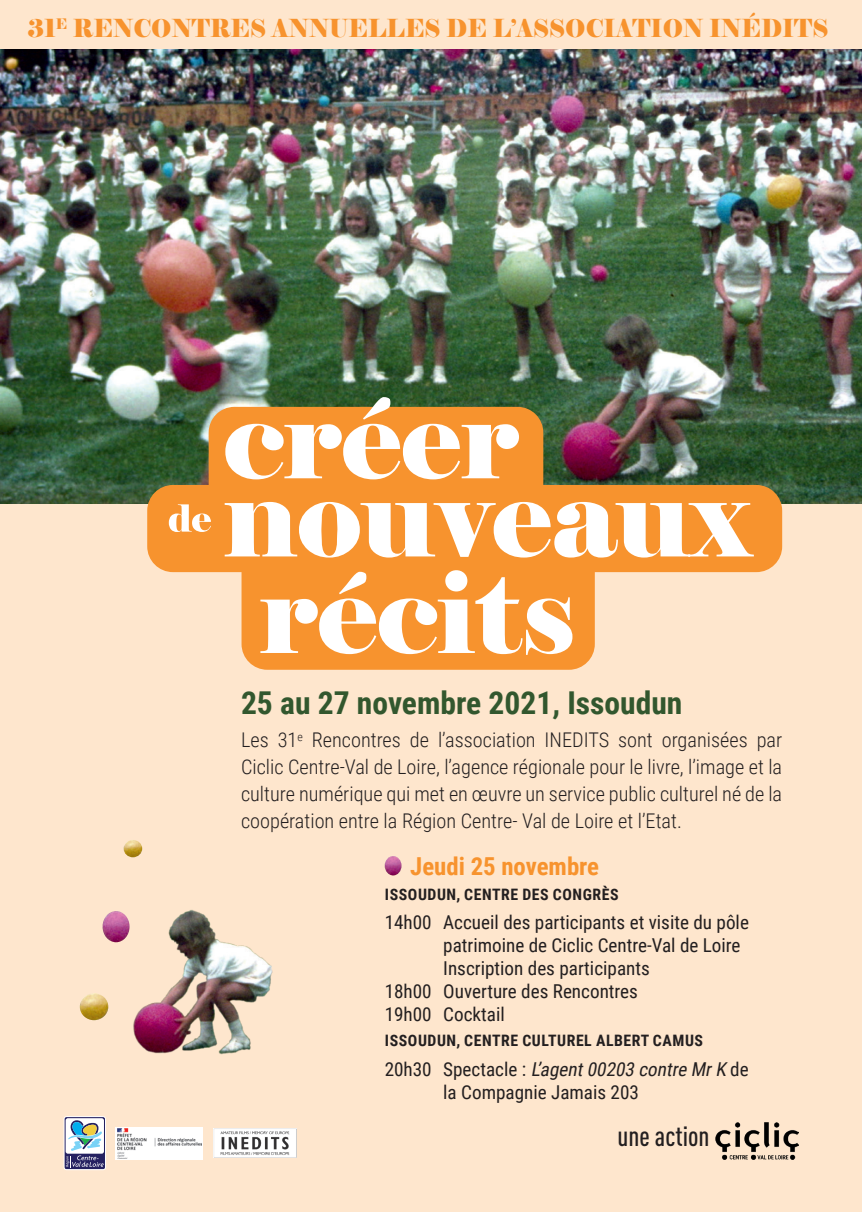
<style>
.page{position:relative;width:862px;height:1212px;background:#fff}
.page>*{position:absolute;margin:0;border:0;box-sizing:border-box;transform-origin:0 0}
.t1{font:700 31.5px "Roboto Condensed";color:#32572e}
.t2{font:500 27.68px "DIN Cond";color:#231f20}
.t3{font:24.75px "Elephant";color:#f7932e;scale:.91 1}
.t4{font:700 24.75px "Roboto Condensed";color:#f7932e}
.t5{font:300 20.25px/27px "Roboto Condensed";color:#231f20;text-align:justify}
.t6{font:19.12px/22.9px "Roboto Condensed";color:#231f20}
.t7{font:italic 19.12px "Roboto Condensed";color:#231f20}
.t8{font:700 15.75px "Roboto Condensed";letter-spacing:.035em;color:#231f20}
.s1{font-style:normal}
</style>
<div class="page">
<div style="left:0;top:0;width:861px;height:1212px;background:#fee6cd"></div>
<img style="left:0;top:49px;width:861px;height:454px">
<img style="left:102px;top:911px;width:22px;height:31px">
<img style="left:124px;top:840px;width:18px;height:17px;border-radius:9px">
<img style="left:80px;top:993px;width:28px;height:27px">
<img style="left:124px;top:909px;width:149px;height:146px">
<div style="left:147px;top:485px;width:634px;height:87px;background:#f7932e;border-radius:26px"></div>
<div style="left:241px;top:545px;width:353px;height:125px;background:#f7932e;border-radius:26px"></div>
<div style="left:208px;top:407px;width:335px;height:116px;background:#f7932e;border-radius:26px"></div>
<svg style="left:169px;top:504px;width:42px;height:28px"></svg>
<svg style="left:260px;top:570px;width:312px;height:85px"></svg>
<svg style="left:224px;top:502px;width:529px;height:55px"></svg>
<svg style="left:225px;top:397px;width:293px;height:82px"></svg>
<img style="left:384px;top:856px;width:17px;height:19px">
<svg style="left:64px;top:1118px;width:40px;height:52px;background:#99abbd"></svg>
<div style="left:64px;top:1116px;width:42px;height:54px;border:1px solid #fff;border-radius:2px"></div>
<svg style="left:116px;top:1127px;width:87px;height:32px"></svg>
<img style="left:118px;top:1128px;width:83px;height:30px">
<img style="left:213px;top:1128px;width:83px;height:30px">
<img style="left:715px;top:1122px;width:82px;height:37px">
<p class="t3" style="left:28px;top:13px;width:880px">31<sup>E</sup> RENCONTRES ANNUELLES DE L’ASSOCIATION INÉDITS</p>
<p class="t1" style="left:241px;top:681px;width:442px">25 au 27 novembre 2021, Issoudun</p>
<p class="t5" style="left:241px;top:726px;width:542px">Les 31<sup>e</sup> Rencontres de l’association INEDITS sont organisées par Ciclic Centre-Val de Loire, l’agence régionale pour le livre, l’image et la culture numérique qui met en œuvre un service public culturel né de la coopération entre la Région Centre- Val de Loire et l’Etat.</p>
<p class="t4" style="left:410px;top:848px;width:190px">Jeudi 25 novembre</p>
<p class="t8" style="left:385px;top:883px;width:235px">ISSOUDUN, CENTRE DES CONGRÈS</p>
<p class="t6" style="left:443px;top:910px;width:307px;text-indent:-59px">14h00 Accueil des participants et visite du pôle patrimoine de Ciclic Centre-Val de Loire</p>
<p class="t6" style="left:443px;top:956px;width:208px">Inscription des participants</p>
<p class="t6" style="left:384px;top:979px;width:254px">18h00 Ouverture des Rencontres</p>
<p class="t6" style="left:384px;top:1002px;width:121px">19h00 Cocktail</p>
<p class="t8" style="left:385px;top:1030px;width:319px">ISSOUDUN, CENTRE CULTUREL ALBERT CAMUS</p>
<p class="t7" style="left:384px;top:1055px;width:365px"><span class="s1">2 0 h 3 0 S p e c t a c l e :</span> L’agent00203 contre MrK <span class="s1">d e</span></p>
<p class="t6" style="left:443px;top:1079px;width:197px">la Compagnie Jamais 203</p>
<p class="t2" style="left:617px;top:1119px;width:93px">une action</p>
</div>
